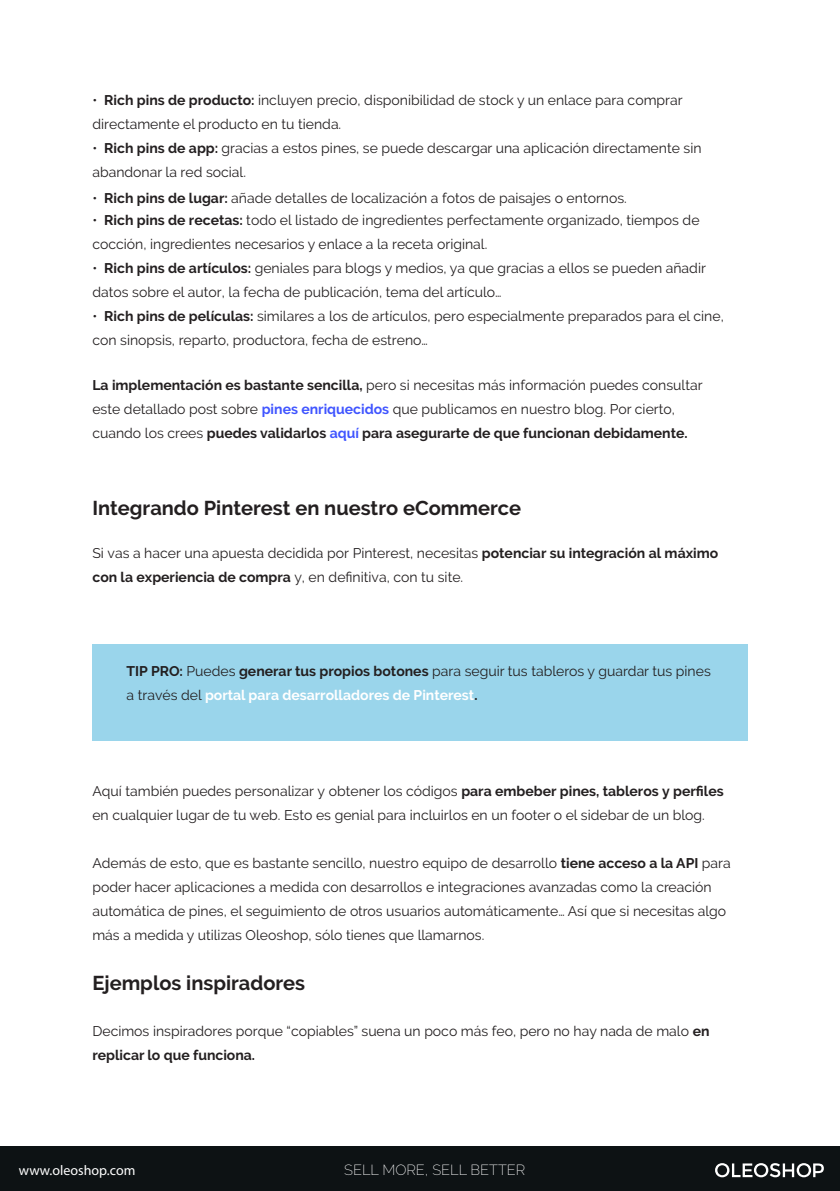
<style>
.page{position:relative;width:840px;height:1191px;background:#fff}
.page>*{position:absolute;margin:0;border:0;box-sizing:border-box;transform-origin:0 0}
.t1{font:700 20px "Raleway";color:#231f20}
.t2{font:200 14.6px "Raleway";color:#fff}
.t3{font:14px/24px "Raleway";color:#231f20}
.t4{font:14px "Myriad Pro";color:#fff}
.s1{font-weight:700}
.s2{font-weight:700;color:#4055ff}
.s3{font-weight:700;color:#fff}
</style>
<div class="page">
<div style="left:92px;top:644px;width:655px;height:96px;background:#9ad5eb"></div>
<div style="left:0;top:1146px;width:839px;height:45px;background:#0d1214"></div>
<svg style="left:715px;top:1163px;width:108px;height:14px"></svg>
<p class="t3" style="left:92px;top:88px;width:591px">• <span class="s1">Rich pins de producto:</span> incluyen precio, disponibilidad de stock y un enlace para comprar directamente el producto en tu tienda.</p>
<p class="t3" style="left:92px;top:136px;width:610px">• <span class="s1">Rich pins de app:</span> gracias a estos pines, se puede descargar una aplicación directamente sin abandonar la red social.</p>
<p class="t3" style="left:92px;top:186px;width:535px">• <span class="s1">Rich pins de lugar:</span> añade detalles de localización a fotos de paisajes o entornos.</p>
<p class="t3" style="left:92px;top:208px;width:608px">• <span class="s1">Rich pins de recetas:</span> todo el listado de ingredientes perfectamente organizado, tiempos de cocción, ingredientes necesarios y enlace a la receta original.</p>
<p class="t3" style="left:92px;top:256px;width:614px">• <span class="s1">Rich pins de artículos:</span> geniales para blogs y medios, ya que gracias a ellos se pueden añadir datos sobre el autor, la fecha de publicación, tema del artículo…</p>
<p class="t3" style="left:92px;top:304px;width:632px">• <span class="s1">Rich pins de películas:</span> similares a los de artículos, pero especialmente preparados para el cine, con sinopsis, reparto, productora, fecha de estreno…</p>
<p class="t3" style="left:92px;top:373px;width:611px"><span class="s1">La implementación es bastante sencilla,</span> pero si necesitas más información puedes consultar este detallado post sobre <span class="s2">pines enriquecidos</span> que publicamos en nuestro blog. Por cierto, cuando los crees <span class="s1">puedes validarlos</span> <span class="s2">aquí</span> <span class="s1">para asegurarte de que funcionan debidamente.</span></p>
<h1 class="t1" style="left:92px;top:497px;width:430px">Integrando Pinterest en nuestro eCommerce</h1>
<p class="t3" style="left:92px;top:541px;width:627px">Si vas a hacer una apuesta decidida por Pinterest, necesitas <span class="s1">potenciar su integración al máximo con la experiencia de compra</span> y, en definitiva, con tu site.</p>
<p class="t3" style="left:126px;top:659px;width:585px"><span class="s1">TIP PRO:</span> Puedes <span class="s1">generar tus propios botones</span> para seguir tus tableros y guardar tus pines a través del <span class="s3">portal para desarrolladores de Pinterest</span><span class="s1">.</span></p>
<p class="t3" style="left:92px;top:779px;width:632px">Aquí también puedes personalizar y obtener los códigos <span class="s1">para embeber pines, tableros y perfiles </span>en cualquier lugar de tu web. Esto es genial para incluirlos en un footer o el sidebar de un blog.</p>
<p class="t3" style="left:92px;top:851px;width:639px">Además de esto, que es bastante sencillo, nuestro equipo de desarrollo <span class="s1">tiene acceso a la API</span> para poder hacer aplicaciones a medida con desarrollos e integraciones avanzadas como la creación automática de pines, el seguimiento de otros usuarios automáticamente… Así que si necesitas algo más a medida y utilizas Oleoshop, sólo tienes que llamarnos.</p>
<h1 class="t1" style="left:92px;top:972px;width:214px">Ejemplos inspiradores</h1>
<p class="t3" style="left:92px;top:1019px;width:618px">Decimos inspiradores porque “copiables” suena un poco más feo, pero no hay nada de malo <span class="s1">en replicar lo que funciona.</span></p>
<p class="t4" style="left:19px;top:1161px;width:118px">www.oleoshop.com</p>
<p class="t2" style="left:344px;top:1161px;width:182px">SELL MORE, SELL BETTER</p>
</div>
